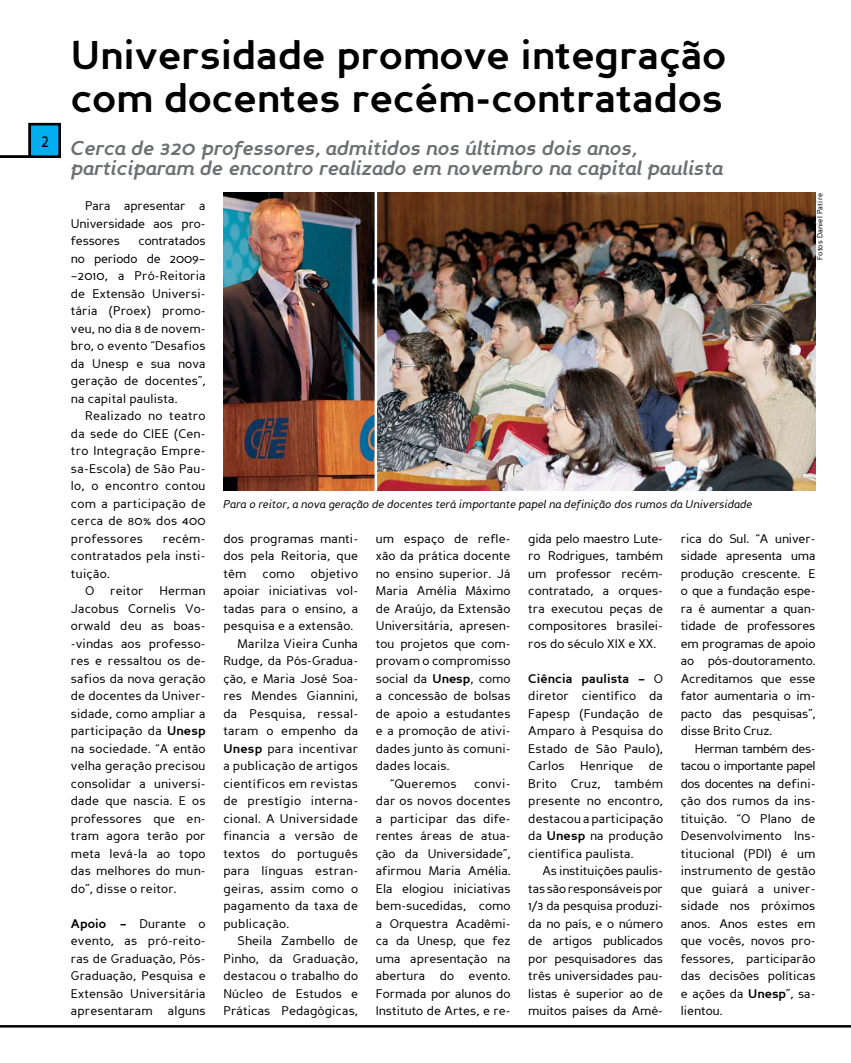
<style>
.page{position:relative;width:851px;height:1063px;background:#fff}
.page>*{position:absolute;margin:0;border:0;box-sizing:border-box;transform-origin:0 0}
.t1{font:700 40px/42.5px "Perspective Sans";color:#000}
.t2{font:italic 700 20px/20px "Perspective Sans";letter-spacing:.005em;color:#6d6f71}
.t3{font:12.5px/17.5px "Perspective Sans";letter-spacing:.01em;color:#000;text-align:justify}
.t4{font:italic 11.25px "Perspective Sans";color:#000}
.t5{font:7.5px "Perspective Sans";letter-spacing:.02em;color:#000}
.s1{font-weight:700}
</style>
<div class="page">
<hr style="left:0;top:155px;width:60px;height:3px;background:#000">
<div style="left:30px;top:124px;width:30px;height:33px;background:#00adef"></div>
<div style="left:28px;top:123px;width:33px;height:35px;border:2px solid #000"></div>
<hr style="left:0;top:1025px;width:850px;height:3px;background:#000">
<img style="left:223px;top:193px;width:592px;height:297px">
<hr style="left:374px;top:191px;width:3px;height:302px;background:#fff">
<h1 class="t1" style="left:71px;top:34px;width:656px">Universidade promove integração com docentes recém-contratados</h1>
<h2 class="t2" style="left:71px;top:139px;width:653px">Cerca de 320 professores, admitidos nos últimos dois anos, participaram de encontro realizado em novembro na capital paulista</h2>
<p class="t3" style="left:71px;top:198px;width:136px;text-indent:14px">Para apresentar a Universidade aos pro&shy;fessores</p>
<p class="t5" style="left:815px;top:260px;width:69px;rotate:-90deg">Fotos Daniel Patire</p>
<p class="t3" style="left:71px;top:233px;width:136px;text-indent:67px">contratados no período de 2009– –2010, a Pró-Reitoria de Extensão Universi&shy;tária (Proex) promo&shy;veu, no dia 8 de novem&shy;bro, o evento “Desafios da Unesp e sua nova geração de docentes”, na capital paulista.</p>
<p class="t3" style="left:71px;top:408px;width:136px;text-indent:14px">Realizado no teatro da sede do CIEE (Cen&shy;tro Integração Empre&shy;sa-Escola) de São Pau&shy;lo, o encontro contou com a participação de cerca de 80% dos 400 professores</p>
<p class="t4" style="left:223px;top:498px;width:530px">Para o reitor, a nova geração de docentes terá importante papel na definição dos rumos da Universidade</p>
<p class="t3" style="left:528px;top:530px;width:136px">gida pelo maestro Lute&shy;ro Rodrigues, também um professor recém&shy;contratado, a orques&shy;tra executou peças de compositores brasilei&shy;ros do século XIX e XX.</p>
<p class="t3" style="left:528px;top:670px;width:136px"><span class="s1">Ciência paulista –</span> O diretor científico da Fapesp (Fundação de Amparo à Pesquisa do Estado de São Paulo), Carlos Henrique de Brito Cruz, também presente no encontro, destacou a participação da <span class="s1">Unesp</span> na produção científica paulista.</p>
<p class="t3" style="left:528px;top:863px;width:136px;text-indent:14px">As instituições paulis&shy;tas são responsáveis por 1/3 da pesquisa produzi&shy;da no país, e o número de artigos publicados por pesquisadores das três universidades pau&shy;listas é superior ao de muitos países da Amé-</p>
<p class="t3" style="left:223px;top:530px;width:136px">dos programas manti&shy;dos pela Reitoria, que têm</p>
<p class="t3" style="left:680px;top:530px;width:136px">rica do Sul. “A univer&shy;sidade apresenta uma produção crescente. E o que a fundação espe&shy;ra é aumentar a quan&shy;tidade de professores em programas de apoio ao pós-doutoramento.<br>Acreditamos que esse fator aumentaria o im&shy;pacto das pesquisas”, disse Brito Cruz.</p>
<p class="t3" style="left:680px;top:740px;width:136px;text-indent:14px">Herman também des&shy;tacou o importante papel dos docentes na defini&shy;ção dos rumos da ins&shy;tituição. “O Plano de Desenvolvimento Ins&shy;titucional (PDI) é um instrumento de gestão que guiará a univer&shy;sidade nos próximos anos. Anos estes em que vocês, novos pro&shy;fessores, participarão das decisões políticas e ações da <span class="s1">Unesp</span>”, sa&shy;lientou.</p>
<p class="t3" style="left:376px;top:530px;width:136px">um espaço de refle-</p>
<p class="t3" style="left:376px;top:548px;width:136px">xão da prática docente</p>
<p class="t3" style="left:376px;top:565px;width:136px">no ensino superior. Já</p>
<p class="t3" style="left:376px;top:583px;width:136px">Maria Amélia Máximo</p>
<p class="t3" style="left:376px;top:600px;width:136px">de Araújo, da Extensão</p>
<p class="t3" style="left:376px;top:618px;width:136px">Universitária, apresen-</p>
<p class="t3" style="left:376px;top:635px;width:136px">tou projetos que com-</p>
<p class="t3" style="left:376px;top:653px;width:136px">provam o compromisso</p>
<p class="t3" style="left:376px;top:670px;width:136px">social da <span class="s1">Unesp</span>, como</p>
<p class="t3" style="left:376px;top:688px;width:136px">a concessão de bolsas</p>
<p class="t3" style="left:376px;top:705px;width:136px">de apoio a estudantes</p>
<p class="t3" style="left:376px;top:723px;width:136px">e a promoção de ativi-</p>
<p class="t3" style="left:376px;top:740px;width:136px">dades junto às comuni-</p>
<p class="t3" style="left:376px;top:758px;width:75px">dades locais.</p>
<p class="t3" style="left:390px;top:775px;width:68px">“Queremos</p>
<p class="t3" style="left:163px;top:530px;width:44px">recém-</p>
<p class="t3" style="left:71px;top:548px;width:136px">contratados pela insti-</p>
<p class="t3" style="left:71px;top:565px;width:40px">tuição.</p>
<p class="t3" style="left:85px;top:583px;width:11px">O</p>
<p class="t3" style="left:110px;top:583px;width:35px">reitor</p>
<p class="t3" style="left:262px;top:565px;width:34px">como</p>
<p class="t3" style="left:311px;top:565px;width:49px">objetivo</p>
<p class="t3" style="left:223px;top:583px;width:136px">apoiar iniciativas vol-</p>
<p class="t3" style="left:223px;top:600px;width:136px">tadas para o ensino, a</p>
<p class="t3" style="left:223px;top:618px;width:131px">pesquisa e a extensão.</p>
<p class="t3" style="left:237px;top:635px;width:122px">Marilza Vieira Cunha</p>
<p class="t3" style="left:223px;top:653px;width:136px">Rudge, da Pós-Gradua-</p>
<p class="t3" style="left:223px;top:670px;width:136px">ção, e Maria José Soa-</p>
<p class="t3" style="left:223px;top:688px;width:136px">res Mendes Giannini,</p>
<p class="t3" style="left:223px;top:705px;width:136px">da Pesquisa, ressal-</p>
<p class="t3" style="left:223px;top:723px;width:136px">taram o empenho da</p>
<p class="t3" style="left:223px;top:740px;width:136px"><span class="s1">Unesp</span> para incentivar</p>
<p class="t3" style="left:223px;top:758px;width:136px">a publicação de artigos</p>
<p class="t3" style="left:223px;top:775px;width:136px">científicos em revistas</p>
<p class="t3" style="left:223px;top:793px;width:136px">de prestígio interna-</p>
<p class="t3" style="left:223px;top:810px;width:136px">cional. A Universidade</p>
<p class="t3" style="left:223px;top:828px;width:136px">financia a versão de</p>
<p class="t3" style="left:223px;top:845px;width:136px">textos do português</p>
<p class="t3" style="left:223px;top:863px;width:136px">para línguas estran-</p>
<p class="t3" style="left:223px;top:880px;width:136px">geiras, assim como o</p>
<p class="t3" style="left:223px;top:898px;width:136px">pagamento da taxa de</p>
<p class="t3" style="left:223px;top:915px;width:67px">publicação.</p>
<p class="t3" style="left:237px;top:933px;width:122px">Sheila Zambello de</p>
<p class="t3" style="left:223px;top:950px;width:136px">Pinho, da Graduação,</p>
<p class="t3" style="left:223px;top:968px;width:136px">destacou o trabalho do</p>
<p class="t3" style="left:223px;top:985px;width:136px">Núcleo de Estudos e</p>
<p class="t3" style="left:223px;top:1003px;width:136px">Práticas Pedagógicas,</p>
<p class="t3" style="left:71px;top:583px;width:136px;text-indent:88px">Herman Jacobus Cornelis Vo&shy;orwald deu as boas--vindas aos professo&shy;res e ressaltou os de&shy;safios da nova geração de docentes da Univer&shy;sidade, como ampliar a participação da <span class="s1">Unesp </span>na sociedade. “A então velha geração precisou consolidar a universi&shy;dade que nascia. E os professores que en&shy;tram agora terão por meta levá-la ao topo das melhores do mun&shy;do”, disse o reitor.</p>
<p class="t3" style="left:71px;top:915px;width:136px"><span class="s1">Apoio –</span> Durante o evento, as pró-reito&shy;ras de Graduação, Pós-Graduação, Pesquisa e Extensão Universitária apresentaram alguns</p>
<p class="t3" style="left:376px;top:775px;width:136px;text-indent:98px">convi&shy;dar os novos docentes a participar das dife&shy;rentes áreas de atua&shy;ção da Universidade”, afirmou Maria Amélia.<br>Ela elogiou iniciativas bem-sucedidas, como a Orquestra Acadêmi&shy;ca da Unesp, que fez uma apresentação na abertura do evento.<br>Formada por alunos do Instituto de Artes, e re-</p>
</div>
